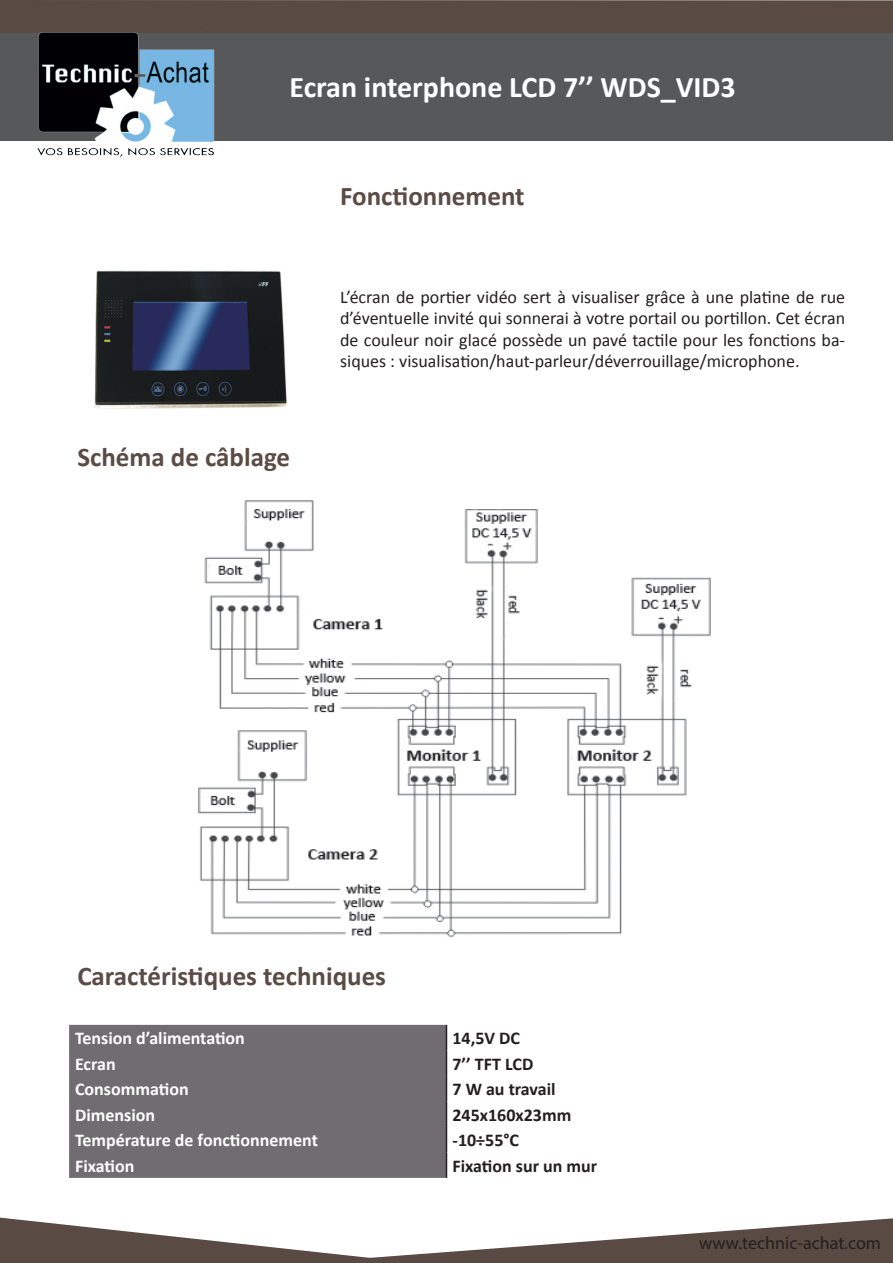
<style>
.page{position:relative;width:893px;height:1263px;background:#fff}
.page>*{position:absolute;margin:0;border:0;box-sizing:border-box;transform-origin:0 0}
.t1{font:700 30px "Calibri";color:#fff}
.t2{font:700 27px "Calibri";color:#5b4b45}
.t3{font:18px/21.6px "Calibri";color:#231f20;text-align:justify}
.t4{font:700 18px "Calibri";color:#fff}
.t5{font:700 18px "Calibri";color:#231f20}
.t6{font:18px "Myriad Pro";color:#231f20}
</style>
<div class="page">
<div style="left:0;top:0;width:893px;height:33px;background:#5a4a44"></div>
<svg style="left:0;top:1217px;width:893px;height:46px"></svg>
<div style="left:0;top:33px;width:893px;height:108px;background:#57585a"></div>
<img style="left:32px;top:28px;width:191px;height:129px">
<img style="left:94px;top:270px;width:193px;height:139px">
<div style="left:69px;top:1025px;width:377px;height:153px;background:#6f6d6f"></div>
<svg style="left:446px;top:1025px;width:1px;height:153px"></svg>
<img style="left:199px;top:501px;width:511px;height:437px">
<p class="t1" style="left:289px;top:66px;width:448px">Ecran interphone LCD 7’’ WDS_VID3</p>
<p class="t2" style="left:340px;top:177px;width:186px">Fonctionnement</p>
<p class="t2" style="left:77px;top:438px;width:214px">Schéma de câblage</p>
<p class="t3" style="left:340px;top:285px;width:506px">L’écran de portier vidéo sert à visualiser grâce à une platine de rue d’éventuelle invité qui sonnerai à votre portail ou portillon. Cet écran de couleur noir glacé possède un pavé tactile pour les fonctions ba&shy;siques : visualisation/haut-parleur/déverrouillage/microphone.</p>
<p class="t2" style="left:77px;top:956px;width:310px">Caractéristiques techniques</p>
<p class="t4" style="left:75px;top:1026px;width:171px">Tension d’alimentation</p>
<p class="t5" style="left:452px;top:1026px;width:69px">14,5V DC</p>
<p class="t4" style="left:75px;top:1051px;width:42px">Ecran</p>
<p class="t5" style="left:452px;top:1051px;width:82px">7’’ TFT LCD</p>
<p class="t4" style="left:75px;top:1077px;width:115px">Consommation</p>
<p class="t5" style="left:452px;top:1077px;width:105px">7 W au travail</p>
<p class="t4" style="left:75px;top:1102px;width:82px">Dimension</p>
<p class="t5" style="left:452px;top:1102px;width:120px">245x160x23mm</p>
<p class="t4" style="left:75px;top:1128px;width:244px">Température de fonctionnement</p>
<p class="t5" style="left:452px;top:1128px;width:68px">-10÷55°C</p>
<p class="t4" style="left:75px;top:1153px;width:61px">Fixation</p>
<p class="t5" style="left:452px;top:1153px;width:146px">Fixation sur un mur</p>
<p class="t6" style="left:699px;top:1232px;width:183px">www.technic-achat.com</p>
</div>
